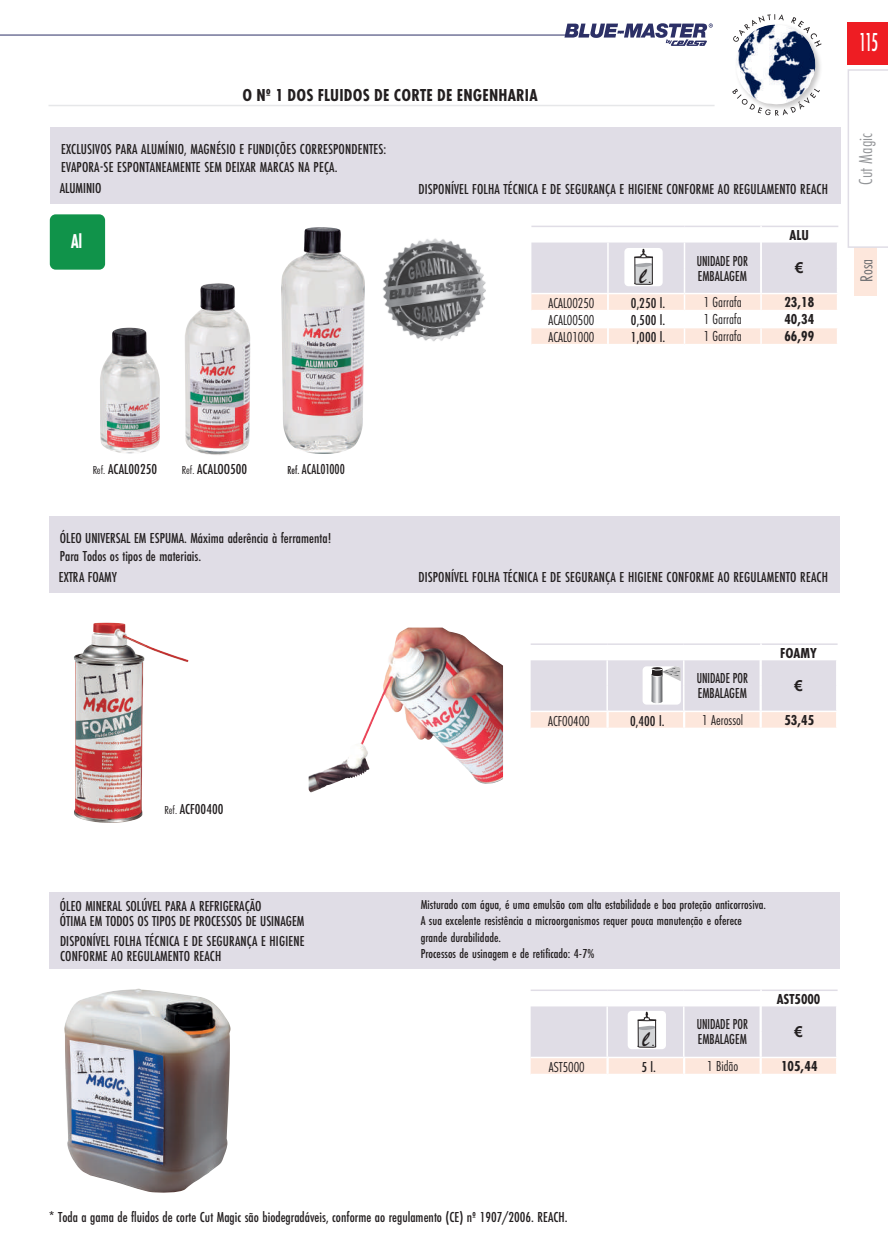
<style>
.page{position:relative;width:888px;height:1258px;background:#fff}
.page>*{position:absolute;margin:0;border:0;box-sizing:border-box;transform-origin:0 0}
.t1{font:500 27px "Futura PT Cond";color:#fff;scale:.7 1}
.t2{font:22.5px "Brush Script Std";color:#231f20}
.t3{font:19.5px "Futura PT Cond";color:#939598}
.t4{font:700 condensed 19.5px "Futura BT";color:#fff;scale:.83 1}
.t5{font:700 18px "Futura PT Cond";letter-spacing:.01em;color:#231f20}
.t6{font:18px "Futura PT Cond";color:#6c6d70}
.t7{font:500 15px/18px "Futura PT Cond";color:#231f20}
.t8{font:15px/17px "Futura PT Cond";color:#231f20;text-align:justify}
.t9{font:500 15px/15px "Futura PT Cond";color:#231f20;scale:.88 1}
.t10{font:700 15px/17px "Futura PT Cond";color:#231f20;text-align:justify}
.t11{font:500 15px "Futura PT Cond";color:#231f20;scale:.9 1}
.t12{font:700 15px "Arial";color:#231f20}
.t13{font:500 13.5px/16.5px "Futura PT Cond";color:#231f20}
.s1{font-family:"Andale Mono";font-size:12.3px}
.s2{font-weight:400;font-size:12px}
.s3{font-size:12px}
</style>
<div class="page">
<hr style="left:0;top:35px;width:658px;height:1px;background:#2c3066">
<div style="left:855px;top:247px;width:22px;height:48px;background:#fde7dc"></div>
<div style="left:847px;top:23px;width:41px;height:42px;background:#ee1d23"></div>
<svg style="left:847px;top:69px;width:41px;height:179px"></svg>
<div style="left:50px;top:127px;width:791px;height:77px;background:#e0dde6"></div>
<div style="left:50px;top:214px;width:55px;height:56px;background:#10934a;border-radius:6px"></div>
<div style="left:49px;top:516px;width:791px;height:77px;background:#e0dde6"></div>
<img style="left:309px;top:627px;width:194px;height:165px">
<img style="left:100px;top:328px;width:60px;height:126px">
<img style="left:74px;top:623px;width:115px;height:200px">
<div style="left:49px;top:892px;width:791px;height:76px;background:#e0dde6"></div>
<img style="left:64px;top:988px;width:167px;height:205px">
<div style="left:734px;top:23px;width:89px;height:89px;background:#231f20;opacity:.25"></div>
<img style="left:736px;top:47px;width:80px;height:42px">
<img style="left:185px;top:283px;width:65px;height:172px">
<img style="left:281px;top:227px;width:84px;height:227px">
<svg style="left:531px;top:226px;width:307px;height:118px"></svg>
<hr style="left:760px;top:242px;width:2px;height:25px;background:#fff">
<hr style="left:760px;top:267px;width:2px;height:26px;background:#fff">
<svg style="left:531px;top:643px;width:306px;height:85px"></svg>
<img style="left:382px;top:238px;width:104px;height:104px">
<svg style="left:531px;top:989px;width:306px;height:85px"></svg>
<svg style="left:564px;top:14px;width:257px;height:33px"></svg>
<svg style="left:732px;top:89px;width:88px;height:27px"></svg>
<hr style="left:49px;top:105px;width:665px;height:1px;background:#e6e7e9">
<p class="t5" style="left:242px;top:84px;width:297px">O Nº 1 DOS FLUIDOS DE CORTE DE ENGENHARIA</p>
<p class="t7" style="left:61px;top:140px;width:327px">EXCLUSIVOS PARA ALUMÍNIO, MAGNÉSIO E FUNDIÇÕES CORRESPONDENTES:<br>EVAPORA-SE ESPONTANEAMENTE SEM DEIXAR MARCAS NA PEÇA.</p>
<p class="t7" style="left:60px;top:179px;width:43px">ALUMINIO</p>
<p class="t7" style="left:418px;top:180px;width:411px">DISPONÍVEL FOLHA TÉCNICA E DE SEGURANÇA E HIGIENE CONFORME AO REGULAMENTO REACH</p>
<h1 class="t1" style="left:859px;top:27px;width:29px">115</h1>
<h3 class="t3" style="left:854px;top:185px;width:53px;rotate:-90deg">Cut Magic</h3>
<h3 class="t4" style="left:71px;top:229px;width:15px">Al</h3>
<p class="t10" style="left:790px;top:227px;width:21px">ALU</p>
<p class="t12" style="left:795px;top:258px;width:10px">€</p>
<p class="t8" style="left:548px;top:294px;width:47px">ACAL00250</p>
<p class="t7" style="left:631px;top:294px;width:36px">0,250 l.</p>
<p class="t8" style="left:548px;top:311px;width:47px">ACAL00500</p>
<p class="t7" style="left:631px;top:311px;width:36px">0,500 l.</p>
<p class="t8" style="left:548px;top:328px;width:47px">ACAL01000</p>
<p class="t7" style="left:631px;top:328px;width:36px">1,000 l.</p>
<p class="t9" style="left:697px;top:253px;width:60px">UNIDADE POR<br>EMBALAGEM</p>
<p class="t8" style="left:704px;top:294px;width:40px">1 Garrafa 1 Garrafa 1 Garrafa</p>
<h2 class="t2" style="left:639px;top:263px;width:16px">l<span class="s1">.</span></h2>
<p class="t6" style="left:856px;top:282px;width:24px;rotate:-90deg">Rosa</p>
<p class="t10" style="left:784px;top:294px;width:31px">23,18<br>40,34<br>66,99</p>
<p class="t7" style="left:93px;top:460px;width:66px"><span class="s2">Ref.</span> ACAL00250</p>
<p class="t7" style="left:182px;top:460px;width:67px"><span class="s2">Ref.</span> ACALOO500</p>
<p class="t11" style="left:288px;top:460px;width:65px"><span class="s3">Ref.</span> ACAL01000</p>
<p class="t7" style="left:60px;top:529px;width:273px">ÓLEO UNIVERSAL EM ESPUMA. Máxima aderência à ferramenta!<br>Para Todos os tipos de materiais.</p>
<p class="t7" style="left:59px;top:568px;width:60px">EXTRA FOAMY</p>
<p class="t7" style="left:165px;top:800px;width:60px"><span class="s2">Ref.</span> ACF00400</p>
<p class="t7" style="left:418px;top:568px;width:411px">DISPONÍVEL FOLHA TÉCNICA E DE SEGURANÇA E HIGIENE CONFORME AO REGULAMENTO REACH</p>
<p class="t8" style="left:548px;top:712px;width:43px">ACF00400</p>
<p class="t7" style="left:630px;top:711px;width:36px">0,400 l.</p>
<p class="t9" style="left:697px;top:671px;width:60px">UNIDADE POR<br>EMBALAGEM</p>
<p class="t8" style="left:702px;top:711px;width:42px">1 Aerossol</p>
<p class="t10" style="left:780px;top:644px;width:38px">FOAMY</p>
<p class="t12" style="left:794px;top:676px;width:10px">€</p>
<p class="t10" style="left:784px;top:711px;width:31px">53,45</p>
<p class="t7" style="left:60px;top:898px;width:246px;line-height:15px">ÓLEO MINERAL SOLÚVEL PARA A REFRIGERAÇÃO<br>ÓTIMA EM TODOS OS TIPOS DE PROCESSOS DE USINAGEM</p>
<p class="t13" style="left:421px;top:896px;width:347px">Misturado com água, é uma emulsão com alta estabilidade e boa proteção anticorrosiva.<br>A sua excelente resistência a microorganismos requer pouca manutenção e oferece grande durabilidade.<br>Processos de usinagem e de retificado: 4-7%</p>
<p class="t7" style="left:60px;top:933px;width:246px;line-height:15px">DISPONÍVEL FOLHA TÉCNICA E DE SEGURANÇA E HIGIENE<br>CONFORME AO REGULAMENTO REACH</p>
<h2 class="t2" style="left:643px;top:1026px;width:16px">l<span class="s1">.</span></h2>
<p class="t8" style="left:549px;top:1058px;width:37px">AST5000</p>
<p class="t7" style="left:641px;top:1058px;width:16px">5 l.</p>
<p class="t9" style="left:697px;top:1017px;width:60px">UNIDADE POR<br>EMBALAGEM</p>
<p class="t8" style="left:707px;top:1057px;width:33px">1 Bidão</p>
<p class="t10" style="left:777px;top:990px;width:45px">AST5000</p>
<p class="t12" style="left:794px;top:1022px;width:10px">€</p>
<p class="t10" style="left:781px;top:1057px;width:38px">105,44</p>
<p class="t7" style="left:49px;top:1208px;width:520px">* Toda a gama de fluidos de corte Cut Magic são biodegradáveis, conforme ao regulamento (CE) nº 1907/2006. REACH.</p>
</div>
